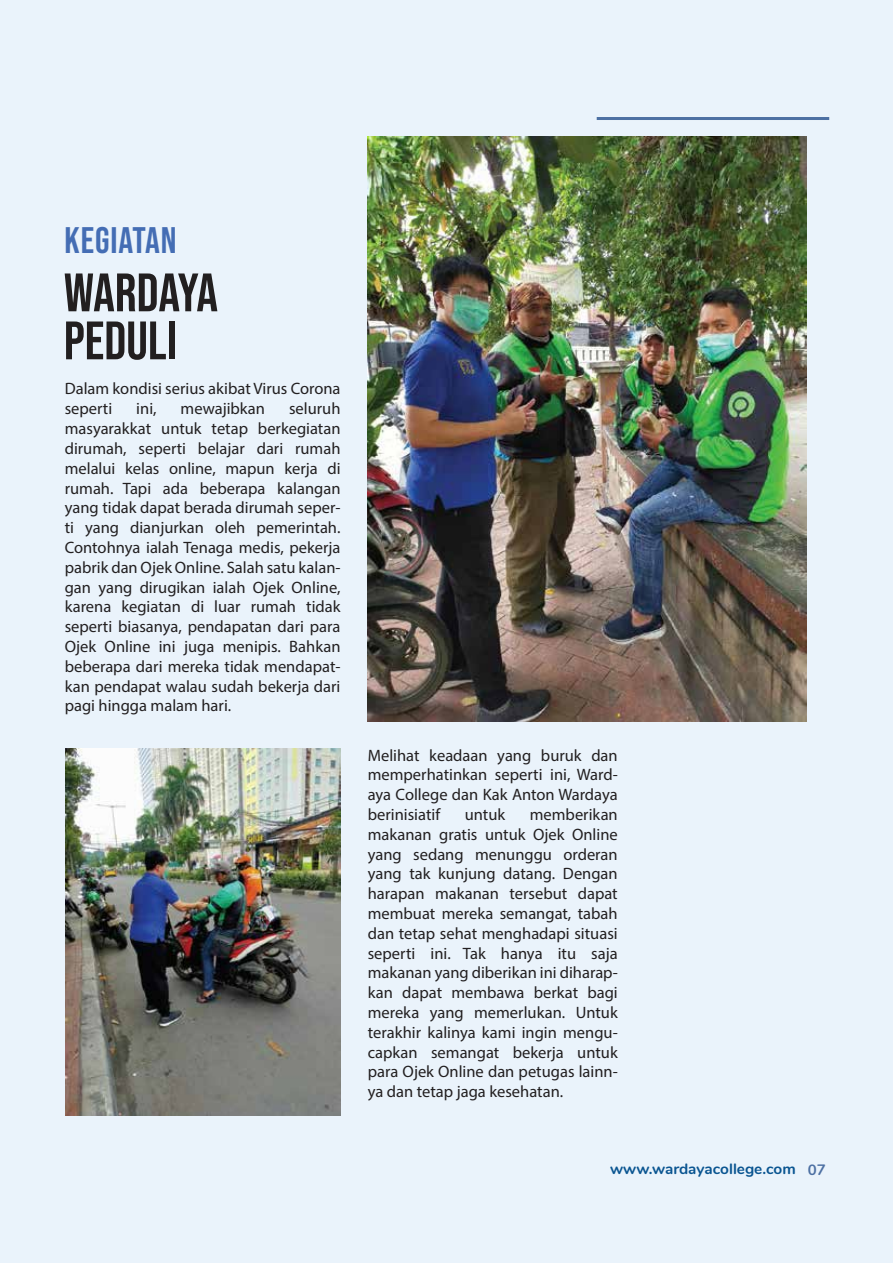
<style>
.page{position:relative;width:893px;height:1263px;background:#eaf3fb}
.page>*{position:absolute;margin:0;border:0;box-sizing:border-box;transform-origin:0 0}
.t1{font:54px/48px "Bebas Neue";color:#221f20}
.t2{font:36.9px "Bebas Neue";letter-spacing:.025em;color:#446db4}
.t3{font:16.5px/19.8px "Myriad Pro";color:#221f20;text-align:justify}
.t4{font:700 15px "Nunito";color:#0a5591}
.s1{color:#4d70a3}
</style>
<div class="page">
<hr style="left:597px;top:117px;width:232px;height:3px;background:#4d70a3">
<img style="left:368px;top:136px;width:439px;height:586px">
<img style="left:66px;top:749px;width:275px;height:366px">
<h2 class="t2" style="left:64px;top:219px;width:114px">KEGIATAN</h2>
<h1 class="t1" style="left:64px;top:268px;width:156px">WARDAYA<br>PEDULI</h1>
<p class="t3" style="left:65px;top:379px;width:277px">Dalam kondisi serius akibat Virus Corona seperti</p>
<p class="t3" style="left:65px;top:399px;width:277px;text-indent:224px">seluruh masyarakkat untuk tetap berkegiatan dirumah, seperti belajar dari rumah melalui kelas online, mapun kerja di rumah. Tapi ada beberapa kalangan yang tidak dapat berada dirumah seper&shy;ti yang dianjurkan oleh pemerintah.<br>Contohnya ialah Tenaga medis, pekerja pabrik dan Ojek Online. Salah satu kalan&shy;gan yang dirugikan ialah Ojek Online, karena kegiatan di luar rumah tidak seperti biasanya, pendapatan dari para Ojek Online ini juga menipis. Bahkan beberapa dari mereka tidak mendapat&shy;kan pendapat walau sudah bekerja dari pagi hingga malam hari.</p>
<p class="t3" style="left:136px;top:399px;width:22px">ini,</p>
<p class="t3" style="left:181px;top:399px;width:86px">mewajibkan</p>
<p class="t3" style="left:368px;top:745px;width:251px">Melihat keadaan yang buruk dan memperhatinkan seperti ini, Ward&shy;aya College dan Kak Anton Wardaya berinisiatif</p>
<p class="t3" style="left:368px;top:804px;width:251px;text-indent:162px">memberikan makanan gratis untuk Ojek Online yang sedang menunggu orderan yang tak kunjung datang. Dengan harapan makanan tersebut dapat membuat mereka semangat, tabah dan tetap sehat menghadapi situasi seperti ini. Tak hanya itu saja makanan yang diberikan ini diharap&shy;kan dapat membawa berkat bagi mereka yang memerlukan. Untuk terakhir kalinya kami ingin mengu&shy;capkan semangat bekerja untuk para Ojek Online dan petugas lainn&shy;ya dan tetap jaga kesehatan.</p>
<p class="t3" style="left:465px;top:804px;width:42px">untuk</p>
<p class="t4" style="left:610px;top:1158px;width:217px">www.wardayacollege.com <span class="s1">07</span></p>
</div>
